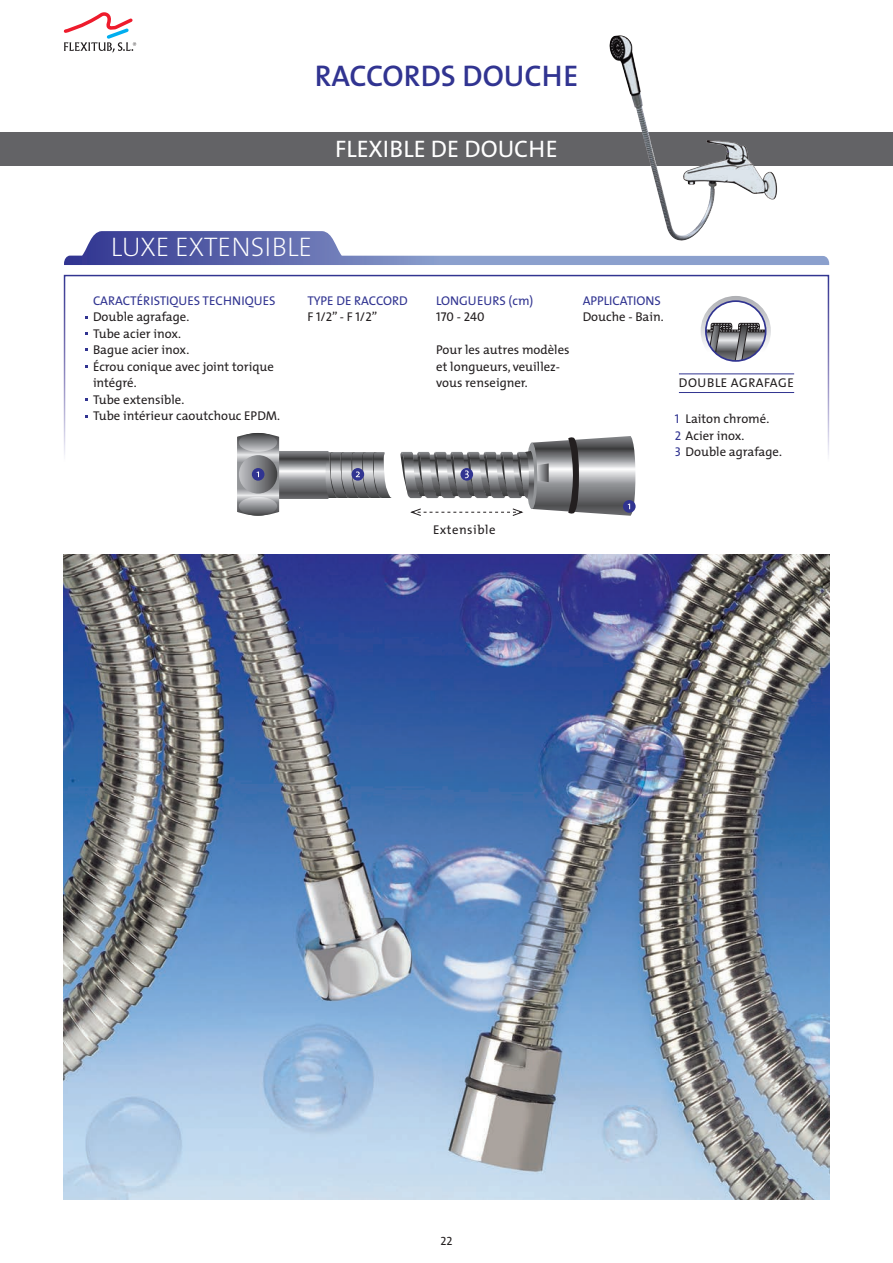
<style>
.page{position:relative;width:893px;height:1263px;background:#fff}
.page>*{position:absolute;margin:0;border:0;box-sizing:border-box;transform-origin:0 0}
.t1{font:30px "The Mix Semi Bold Caps";color:#313491}
.t2{font:27px "The Mix Extra Light Caps";letter-spacing:-.005em;color:#fff}
.t3{font:24px "The Mix";color:#fff}
.t4{font:12.75px/16.5px "The Mix";color:#231f20}
.t5{font:12.75px "The Mix";color:#313491}
.t6{font:12.75px "The Mix";letter-spacing:.04em;color:#231f20}
.t7{font:12.75px "The Mix Caps";color:#231f20}
.t8{font:12px "The Mix Caps";color:#231f20}
.s1{font-family:"The Mix Caps";color:#313491}
</style>
<div class="page">
<svg style="left:63px;top:12px;width:73px;height:40px"></svg>
<img style="left:64px;top:554px;width:765px;height:645px">
<svg style="left:63px;top:274px;width:767px;height:217px"></svg>
<svg style="left:701px;top:296px;width:70px;height:70px"></svg>
<div style="left:706px;top:301px;width:59px;height:60px;background:#fff;border-radius:50%"></div>
<svg style="left:706px;top:323px;width:60px;height:38px"></svg>
<div style="left:705px;top:300px;width:61px;height:62px;border:2px solid #313491;border-radius:50%"></div>
<hr style="left:679px;top:392px;width:115px;height:1px;background:#313491">
<hr style="left:679px;top:373px;width:115px;height:1px;background:#313491">
<svg style="left:237px;top:433px;width:155px;height:83px"></svg>
<svg style="left:400px;top:436px;width:235px;height:80px"></svg>
<svg style="left:64px;top:231px;width:765px;height:34px"></svg>
<div style="left:0;top:132px;width:893px;height:34px;background:#636366"></div>
<img style="left:609px;top:35px;width:32px;height:91px">
<h1 class="t1" style="left:315px;top:50px;width:265px">RACCORDS DOUCHE</h1>
<h3 class="t3" style="left:335px;top:128px;width:224px">FLEXIBLE DE DOUCHE</h3>
<h2 class="t2" style="left:111px;top:225px;width:203px">LUXE EXTENSIBLE</h2>
<p class="t5" style="left:93px;top:290px;width:184px">CARACTÉRISTIQUES TECHNIQUES</p>
<p class="t4" style="left:93px;top:308px;width:189px">Double agrafage.<br>Tube acier inox.<br>Bague acier inox.<br>Écrou conique avec joint torique intégré.<br>Tube extensible.<br>Tube intérieur caoutchouc EPDM.</p>
<p class="t5" style="left:307px;top:290px;width:102px">TYPE DE RACCORD</p>
<p class="t7" style="left:307px;top:306px;width:71px">F 1/2” - F 1/2”</p>
<p class="t5" style="left:436px;top:290px;width:99px">LONGUEURS (cm)</p>
<p class="t7" style="left:436px;top:306px;width:50px">170 - 240</p>
<p class="t4" style="left:436px;top:341px;width:135px">Pour les autres modèles et longueurs, veuillez&shy;vous renseigner.</p>
<p class="t5" style="left:583px;top:290px;width:80px">APPLICATIONS</p>
<p class="t4" style="left:583px;top:308px;width:83px">Douche - Bain.</p>
<p class="t6" style="left:679px;top:372px;width:116px">DOUBLE AGRAFAGE</p>
<p class="t4" style="left:675px;top:410px;width:108px"><span class="s1">1</span> Laiton chromé.<br><span class="s1">2</span> Acier inox.<br><span class="s1">3</span> Double agrafage.</p>
<p class="t6" style="left:433px;top:520px;width:64px">Extensible</p>
<p class="t8" style="left:440px;top:1231px;width:14px">22</p>
</div>
